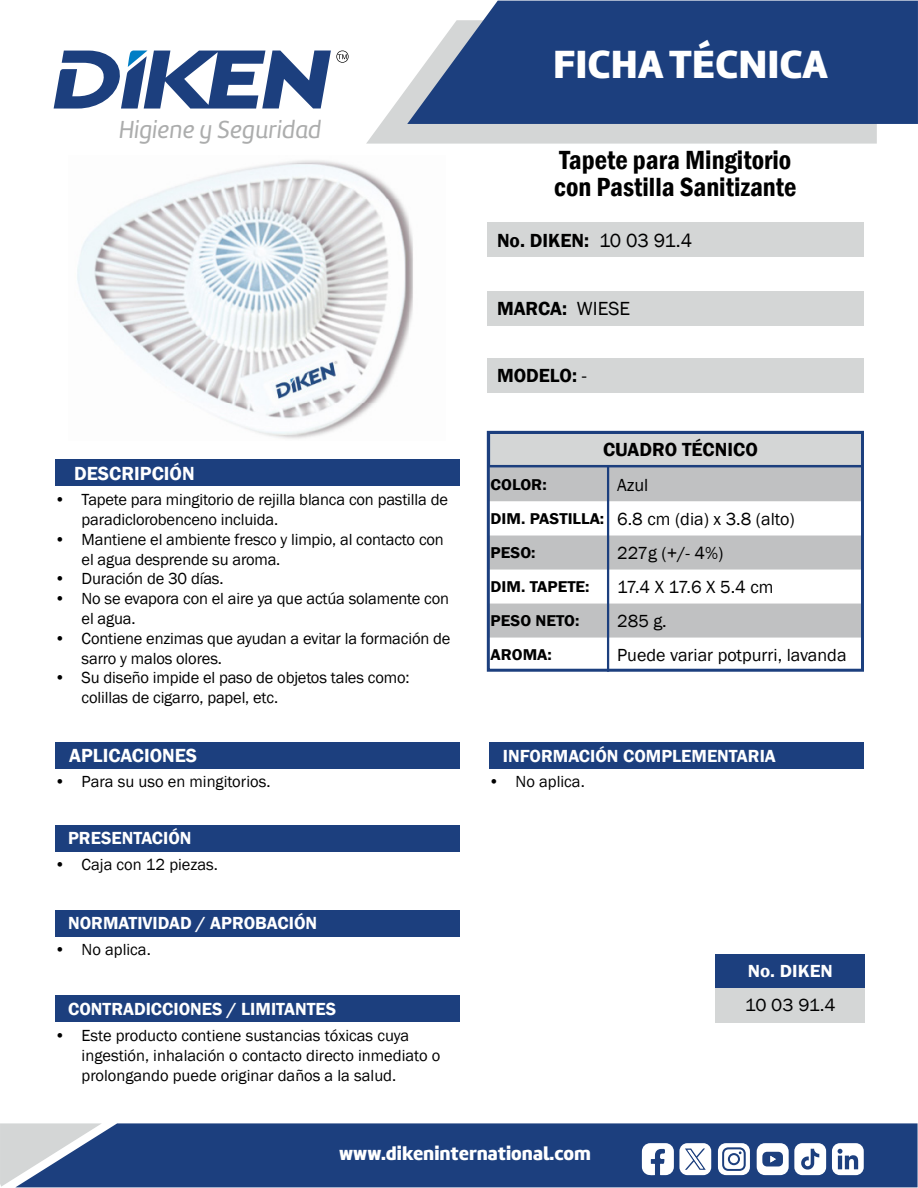
<style>
.page{position:relative;width:918px;height:1188px;background:#fff}
.page>*{position:absolute;margin:0;border:0;box-sizing:border-box;transform-origin:0 0}
.t1{font:40.8px "Amelia Basic Black";color:#fff}
.t2{font:600 condensed 27px/27px "Franklin Gothic";color:#000}
.t3{font:25.5px "Amelia Basic Italic";color:#acadad}
.t4{font:600 19.5px "Franklin Gothic";color:#000}
.t5{font:19.5px "Amelia Basic Black";color:#fff}
.t6{font:600 19.5px "Franklin Gothic";color:#fff}
.t7{font:18px/34px "Franklin Gothic";color:#000}
.t8{font:600 18px "Franklin Gothic";color:#fff}
.t9{font:600 18px "Franklin Gothic";color:#fff;scale:1.06 1}
.t10{font:18px "Franklin Gothic";color:#000;scale:1.06 1}
.t11{font:16.5px/19.8px "Franklin Gothic";letter-spacing:-.01em;color:#000}
.t12{font:600 16.05px "Franklin Gothic";color:#000;scale:1.05 1}
.s1{font-weight:400}
.s2{font-weight:600;font-size:16.05px}
</style>
<div class="page">
<div style="left:102px;top:1123px;width:816px;height:64px;background:#1c3f7e"></div>
<svg style="left:0;top:1123px;width:102px;height:64px;background:#98a6bc"></svg>
<svg style="left:366px;top:88px;width:511px;height:56px;background:#d8dada"></svg>
<svg style="left:407px;top:1px;width:511px;height:123px;background:#2e4e88"></svg>
<svg style="left:54px;top:50px;width:295px;height:59px"></svg>
<svg style="left:642px;top:1143px;width:69px;height:32px"></svg>
<svg style="left:718px;top:1143px;width:32px;height:32px"></svg>
<div style="left:730px;top:1155px;width:8px;height:8px;background:#fff;border-radius:50%"></div>
<svg style="left:757px;top:1143px;width:107px;height:32px"></svg>
<div style="left:487px;top:223px;width:377px;height:34px;background:#d4d6d6"></div>
<div style="left:487px;top:291px;width:377px;height:34px;background:#d4d6d6"></div>
<div style="left:487px;top:359px;width:377px;height:34px;background:#d4d6d6"></div>
<div style="left:55px;top:742px;width:405px;height:27px;background:#1c3f7e"></div>
<div style="left:55px;top:825px;width:405px;height:26px;background:#1c3f7e"></div>
<div style="left:716px;top:954px;width:149px;height:34px;background:#1c3f7e"></div>
<div style="left:716px;top:988px;width:149px;height:34px;background:#d4d6d6"></div>
<div style="left:55px;top:910px;width:405px;height:26px;background:#1c3f7e"></div>
<div style="left:55px;top:996px;width:405px;height:26px;background:#1c3f7e"></div>
<div style="left:489px;top:432px;width:373px;height:34px;background:#d4d6d6"></div>
<div style="left:487px;top:431px;width:377px;height:37px;border:3px solid #1c3f7e"></div>
<div style="left:491px;top:467px;width:369px;height:34px;background:#c0c1c2"></div>
<svg style="left:491px;top:501px;width:369px;height:167px"></svg>
<svg style="left:491px;top:536px;width:369px;height:102px"></svg>
<hr style="left:607px;top:466px;width:2px;height:206px;background:#1c3f7e">
<div style="left:55px;top:460px;width:405px;height:26px;background:#1c3f7e"></div>
<div style="left:489px;top:742px;width:375px;height:27px;background:#1c3f7e"></div>
<div style="left:487px;top:431px;width:377px;height:241px;border:3px solid #1c3f7e"></div>
<img style="left:77px;top:160px;width:336px;height:279px">
<h3 class="t3" style="left:119px;top:115px;width:204px">Higiene y Seguridad</h3>
<p class="t6" style="left:74px;top:461px;width:122px">DESCRIPCIÓN</p>
<p class="t11" style="left:82px;top:490px;width:368px;text-indent:-27px">• Tapete para mingitorio de rejilla blanca con pastilla de paradiclorobenceno incluida.</p>
<p class="t11" style="left:82px;top:530px;width:364px;text-indent:-27px">• Mantiene el ambiente fresco y limpio, al contacto con el agua desprende su aroma.</p>
<p class="t11" style="left:55px;top:569px;width:170px">• Duración de 30 días.</p>
<p class="t11" style="left:82px;top:589px;width:369px;text-indent:-27px">• No se evapora con el aire ya que actúa solamente con el agua.</p>
<p class="t11" style="left:82px;top:629px;width:370px;text-indent:-27px">• Contiene enzimas que ayudan a evitar la formación de sarro y malos olores.</p>
<p class="t11" style="left:82px;top:668px;width:329px;text-indent:-27px">• Su diseño impide el paso de objetos tales como: colillas de cigarro, papel, etc.</p>
<p class="t6" style="left:69px;top:744px;width:129px">APLICACIONES</p>
<p class="t11" style="left:55px;top:772px;width:217px">• Para su uso en mingitorios.</p>
<p class="t8" style="left:68px;top:827px;width:125px">PRESENTACIÓN</p>
<p class="t11" style="left:55px;top:855px;width:165px">• Caja con 12 piezas.</p>
<p class="t8" style="left:68px;top:912px;width:251px">NORMATIVIDAD / APROBACIÓN</p>
<p class="t11" style="left:55px;top:940px;width:98px">• No aplica.</p>
<p class="t8" style="left:68px;top:998px;width:270px">CONTRADICCIONES / LIMITANTES</p>
<p class="t11" style="left:82px;top:1026px;width:360px;text-indent:-27px">• Este producto contiene sustancias tóxicas cuya ingestión, inhalación o contacto directo inmediato o prolongando puede originar daños a la salud.</p>
<h1 class="t1" style="left:553px;top:40px;width:276px">FICHA TÉCNICA</h1>
<h2 class="t2" style="left:554px;top:146px;width:244px">Tapete para Mingitorio con Pastilla Sanitizante</h2>
<p class="t4" style="left:497px;top:228px;width:197px">No. DIKEN: <span class="s1">10 03 91.4</span></p>
<p class="t4" style="left:497px;top:296px;width:135px">MARCA: <span class="s1">WIESE</span></p>
<p class="t4" style="left:497px;top:364px;width:91px">MODELO: <span class="s1">-</span></p>
<p class="t4" style="left:603px;top:438px;width:156px">CUADRO TÉCNICO</p>
<p class="t7" style="left:491px;top:468px;width:306px;text-indent:127px">Azul<br><span class="s2">DIM. PASTILLA:</span> 6.8 cm (dia) x 3.8 (alto)</p>
<p class="t12" style="left:491px;top:543px;width:44px">PESO:</p>
<p class="t7" style="left:617px;top:536px;width:108px">227g (+/- 4%)</p>
<p class="t12" style="left:491px;top:577px;width:96px">DIM. TAPETE:</p>
<p class="t7" style="left:617px;top:570px;width:158px">17.4 X 17.6 X 5.4 cm</p>
<p class="t12" style="left:491px;top:611px;width:86px">PESO NETO:</p>
<p class="t7" style="left:617px;top:604px;width:51px">285 g.</p>
<p class="t12" style="left:491px;top:645px;width:60px">AROMA:</p>
<p class="t7" style="left:617px;top:638px;width:231px">Puede variar potpurri, lavanda</p>
<p class="t12" style="left:491px;top:475px;width:55px">COLOR:</p>
<p class="t8" style="left:503px;top:745px;width:274px">INFORMACIÓN COMPLEMENTARIA</p>
<p class="t11" style="left:489px;top:772px;width:98px">• No aplica.</p>
<p class="t9" style="left:748px;top:960px;width:82px">No. DIKEN</p>
<p class="t10" style="left:745px;top:994px;width:87px">10 03 91.4</p>
<p class="t5" style="left:339px;top:1142px;width:253px">www.dikeninternational.com</p>
</div>
